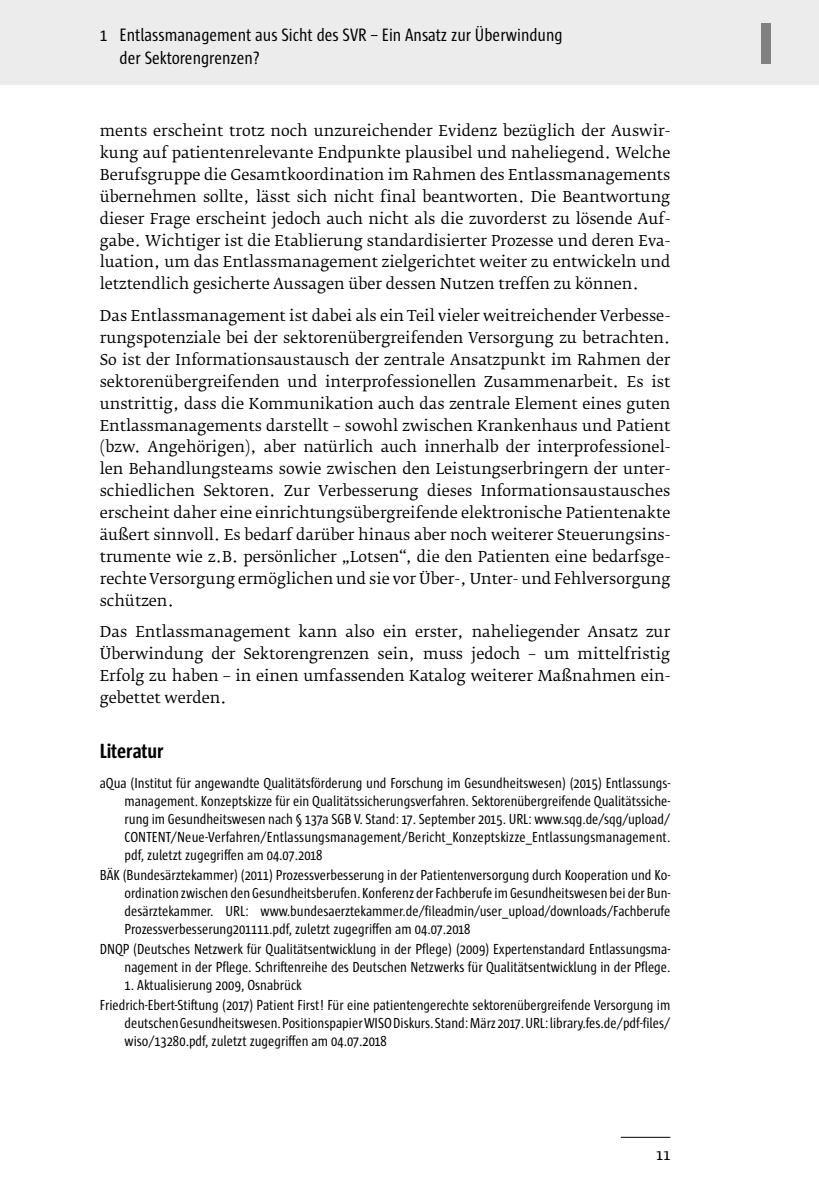
<style>
.page{position:relative;width:819px;height:1191px;background:#fff}
.page>*{position:absolute;margin:0;border:0;box-sizing:border-box;transform-origin:0 0}
.t1{font:800 59.5px "Sun Cd";color:#818181}
.MWV-H-LitVerz{font:700 21px "Sun Cd";letter-spacing:-.005em;color:#000}
.t2{font:18.38px/22.1px "Sun Cd";color:#000}
.t3{font:15.75px "Fedra Serif B Pro";color:#000}
.MWV-Grundtext{font:14.88px/21.9px "Fedra Serif B Pro";color:#000;text-align:justify}
.MWV-Literaturverzeic{font:14.88px/17.8px "Sun Cd";color:#000;text-align:justify}
</style>
<div class="page">
<div style="left:1px;top:0;width:818px;height:85px;background:#ececec"></div>
<hr style="left:0;top:0;width:1px;height:85px;background:#ececec">
<hr style="left:621px;top:1137px;width:49px;height:1px;background:#000">
<p class="t2" style="left:120px;top:24px;width:444px;text-indent:-20px">1 Entlassmanagement aus Sicht des SVR – Ein Ansatz zur Überwindung der Sektorengrenzen?</p>
<p class="MWV-Grundtext" style="left:100px;top:120px;width:572px">ments erscheint trotz noch unzureichender Evidenz bezüglich der Auswir&shy;kung auf patientenrelevante Endpunkte plausibel und naheliegend. Welche Berufsgruppe die Gesamtkoordination im Rahmen des Entlassmanagements übernehmen sollte, lässt sich nicht final beantworten. Die Beantwortung dieser Frage erscheint jedoch auch nicht als die zuvorderst zu lösende Auf&shy;gabe. Wichtiger ist die Etablierung standardisierter Prozesse und deren Eva&shy;luation, um das Entlassmanagement zielgerichtet weiter zu entwickeln und letztendlich gesicherte Aussagen über dessen Nutzen treffen zu können.</p>
<p class="MWV-Grundtext" style="left:100px;top:305px;width:572px">Das Entlassmanagement ist dabei als ein Teil vieler weitreichender Verbesse&shy;rungspotenziale bei der sektorenübergreifenden Versorgung zu betrachten.<br>So ist der Informationsaustausch der zentrale Ansatzpunkt im Rahmen der sektorenübergreifenden und interprofessionellen Zusammenarbeit. Es ist unstrittig, dass die Kommunikation auch das zentrale Element eines guten Entlassmanagements darstellt – sowohl zwischen Krankenhaus und Patient (bzw. Angehörigen), aber natürlich auch innerhalb der interprofessionel&shy;len Behandlungsteams sowie zwischen den Leistungserbringern der unter&shy;schiedlichen Sektoren. Zur Verbesserung dieses Informationsaustausches erscheint daher eine einrichtungsübergreifende elektronische Patientenakte äußert sinnvoll. Es bedarf darüber hinaus aber noch weiterer Steuerungsins&shy;trumente wie z.B. persönlicher „Lotsen“, die den Patienten eine bedarfsge&shy;rechte Versorgung ermöglichen und sie vor Über‑, Unter- und Fehlversorgung schützen.</p>
<p class="MWV-Grundtext" style="left:100px;top:621px;width:572px">Das Entlassmanagement kann also ein erster, naheliegender Ansatz zur Überwindung der Sektorengrenzen sein, muss jedoch – um mittelfristig Erfolg zu haben – in einen umfassenden Katalog weiterer Maßnahmen ein&shy;gebettet werden.</p>
<p class="MWV-H-LitVerz" style="left:100px;top:739px;width:65px">Literatur</p>
<p class="MWV-Literaturverzeic" style="left:125px;top:774px;width:547px;text-indent:-25px">aQua (Institut für angewandte Qualitätsförderung und Forschung im Gesundheitswesen) (2015) Entlassungs&shy;management. Konzeptskizze für ein Qualitätssicherungsverfahren. Sektorenübergreifende Qualitätssiche&shy;rung im Gesundheitswesen nach § 137a SGB V. Stand: 17. September 2015. URL: www.sqg.de/sqg/upload/ CONTENT/Neue-Verfahren/Entlassungsmanagement/Bericht_Konzeptskizze_Entlassungsmanagement. pdf, zuletzt zugegriffen am 04.07.2018</p>
<p class="MWV-Literaturverzeic" style="left:125px;top:866px;width:547px;text-indent:-25px">BÄK (Bundesärztekammer) (2011) Prozessverbesserung in der Patientenversorgung durch Kooperation und Ko&shy;ordination zwischen den Gesundheitsberufen. Konferenz der Fachberufe im Gesundheitswesen bei der Bun&shy;desärztekammer. URL: www.bundesaerztekammer.de/fileadmin/user_upload/downloads/Fachberufe Prozessverbesserung201111.pdf, zuletzt zugegriffen am 04.07.2018</p>
<p class="MWV-Literaturverzeic" style="left:100px;top:940px;width:572px;text-align:right">DNQP (Deutsches Netzwerk für Qualitätsentwicklung in der Pflege) (2009) Expertenstandard Entlassungsma&shy;nagement in der Pflege. Schriftenreihe des Deutschen Netzwerks für Qualitätsentwicklung in der Pflege.</p>
<p class="MWV-Literaturverzeic" style="left:125px;top:975px;width:179px">1. Aktualisierung 2009, Osnabrück</p>
<p class="MWV-Literaturverzeic" style="left:125px;top:996px;width:547px;text-indent:-25px">Friedrich-Ebert-Stiftung (2017) Patient First! Für eine patientengerechte sektorenübergreifende Versorgung im deutschen Gesundheitswesen. Positionspapier WISO Diskurs. Stand: März 2017. URL: library.fes.de/pdf-files/ wiso/13280.pdf, zuletzt zugegriffen am 04.07.2018</p>
<p class="t3" style="left:656px;top:1145px;width:16px">11</p>
<h1 class="t1" style="left:758px;top:11px;width:17px">I</h1>
</div>
